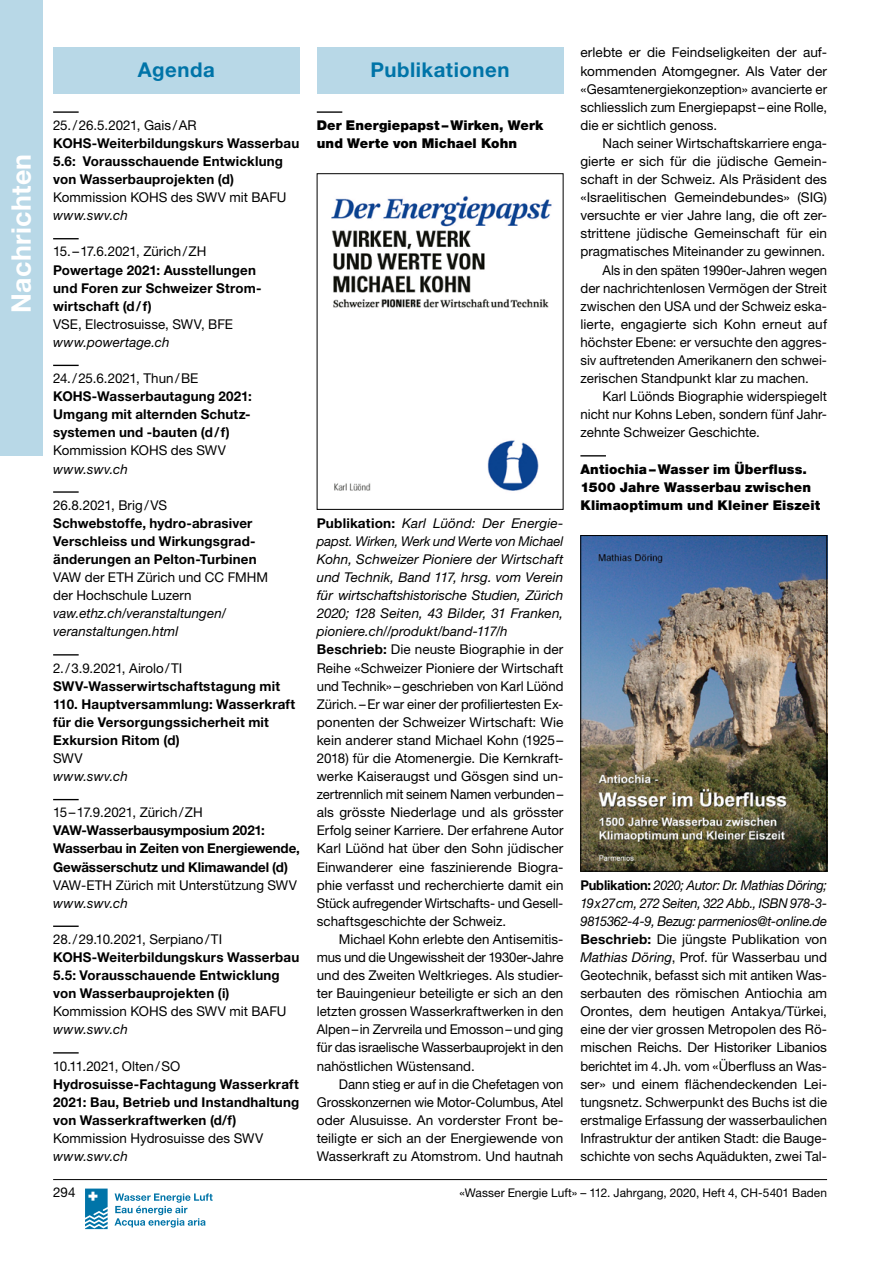
<style>
.page{position:relative;width:893px;height:1263px;background:#fff}
.page>*{position:absolute;margin:0;border:0;box-sizing:border-box;transform-origin:0 0}
.t1{font:700 27px "Helvetica Neue LT Pro";letter-spacing:.015em;color:#fff}
.Rubriktitel{font:700 20.4px "Helvetica Neue LT Pro";letter-spacing:.025em;color:#0074a8}
._9pt_Grundtext_Ez{font:13.5px/18.1px "Helvetica Neue LT Pro";color:#000;text-align:justify}
.Zwischentitel_Nachri{font:700 13.5px/18.1px "Helvetica Neue LT Pro";letter-spacing:.01em;color:#000}
._9pt_Grundtext{font:13.5px/18.1px "Helvetica Neue LT Pro";color:#000;text-align:justify}
._9pt_Grundtext-2{font:italic 13.5px/18.1px "Helvetica Neue LT Pro";letter-spacing:-.015em;color:#000;text-align:justify}
.Zwischentitel_Nachri-2{font:700 13.5px/18.1px "Helvetica Neue LT Pro";letter-spacing:-.01em;color:#000}
.Zwischentitel_Nachri-3{font:900 13.5px/18.1px "Helvetica Neue LT Pro";letter-spacing:.01em;color:#000}
._9pt_Grundtext-3{font:italic 13.5px/18.1px "Helvetica Neue LT Pro";letter-spacing:-.015em;color:#000;text-align:justify;scale:.96 1}
.t2{font:12px "Helvetica Neue LT Pro";letter-spacing:.005em;color:#000}
.s1{font-weight:400}
.s2{font-weight:400;font-style:italic}
.s3{font-weight:700;font-style:normal}
.s4{font-weight:700}
.s5{font-style:italic}
</style>
<div class="page">
<div style="left:0;top:0;width:43px;height:455px;background:#b8d8e7"></div>
<hr style="left:53px;top:1179px;width:774px;height:1px;background:#000">
<svg style="left:85px;top:1188px;width:23px;height:41px"></svg>
<svg style="left:114px;top:1193px;width:99px;height:34px"></svg>
<svg style="left:580px;top:455px;width:26px;height:1px"></svg>
<img style="left:582px;top:537px;width:243px;height:332px">
<div style="left:580px;top:535px;width:247px;height:336px;border:1px solid #000"></div>
<div style="left:317px;top:47px;width:246px;height:47px;background:#b8d8e7"></div>
<hr style="left:317px;top:111px;width:25px;height:2px;background:#000">
<img style="left:331px;top:196px;width:221px;height:295px">
<div style="left:317px;top:173px;width:246px;height:337px;border:1px solid #000"></div>
<div style="left:53px;top:47px;width:247px;height:47px;background:#b8d8e7"></div>
<hr style="left:53px;top:111px;width:26px;height:2px;background:#000">
<svg style="left:53px;top:238px;width:26px;height:1px"></svg>
<svg style="left:53px;top:365px;width:26px;height:1px"></svg>
<hr style="left:53px;top:491px;width:26px;height:2px;background:#000">
<svg style="left:53px;top:654px;width:26px;height:1px"></svg>
<svg style="left:53px;top:799px;width:26px;height:1px"></svg>
<hr style="left:53px;top:925px;width:26px;height:2px;background:#000">
<svg style="left:53px;top:1052px;width:26px;height:1px"></svg>
<h1 class="t1" style="left:5px;top:313px;width:161px;rotate:-90deg">Nachrichten</h1>
<p class="Rubriktitel" style="left:138px;top:57px;width:78px">Agenda</p>
<p class="Zwischentitel_Nachri" style="left:53px;top:116px;width:248px"><span class="s1">25./26.5.2021, Gais/AR<br></span>KOHS-Weiterbildungskurs Wasserbau<br>5.6: Vorausschauende Entwicklung von Wasserbauprojekten (d)<br><span class="s1">Kommission KOHS des SWV mit BAFU </span><span class="s2">www.swv.ch</span></p>
<p class="Zwischentitel_Nachri" style="left:53px;top:242px;width:208px"><span class="s1">15.–17.6.2021, Zürich/ZH<br></span>Powertage 2021: Ausstellungen und Foren zur Schweizer Strom&shy;wirtschaft (d/f)<br><span class="s1">VSE, Electrosuisse, SWV, BFE </span><span class="s2">www.powertage.ch</span></p>
<p class="Zwischentitel_Nachri" style="left:53px;top:369px;width:200px"><span class="s1">24./25.6.2021, Thun/BE<br></span>KOHS-Wasserbautagung 2021:<br>Umgang mit alternden Schutz&shy;systemen und -bauten (d/f)<br><span class="s1">Kommission KOHS des SWV </span><span class="s2">www.swv.ch</span></p>
<p class="Zwischentitel_Nachri" style="left:53px;top:495px;width:217px"><span class="s1">26.8.2021, Brig/VS<br></span>Schwebstoffe, hydro-abrasiver<br>Verschleiss und Wirkungsgrad&shy;änderungen an Pelton-Turbinen<br><span class="s1">VAW der ETH Zürich und CC FMHM der Hochschule Luzern </span><span class="s2">vaw.ethz.ch/veranstaltungen/ veranstaltungen.html</span></p>
<p class="Zwischentitel_Nachri" style="left:53px;top:658px;width:244px"><span class="s1">2./3.9.2021, Airolo/TI<br></span>SWV-Wasserwirtschaftstagung mit<br>110. Hauptversammlung: Wasserkraft für die Versorgungssicherheit mit<br>Exkursion Ritom (d)<br><span class="s1">SWV<br></span><span class="s2">www.swv.ch</span></p>
<p class="Zwischentitel_Nachri-2" style="left:53px;top:803px;width:248px"><span class="s1">15–17.9.2021, Zürich/ZH<br></span>VAW-Wasserbausymposium 2021:<br>Wasserbau in Zeiten von Energiewende,<br>Gewässerschutz und Klimawandel (d)<br><span class="s1">VAW-ETH Zürich mit Unterstützung SWV </span><span class="s2">www.swv.ch</span></p>
<p class="Zwischentitel_Nachri" style="left:53px;top:930px;width:248px"><span class="s1">28./29.10.2021, Serpiano/TI<br></span>KOHS-Weiterbildungskurs Wasserbau<br>5.5: Vorausschauende Entwicklung von Wasserbauprojekten (i)<br><span class="s1">Kommission KOHS des SWV mit BAFU </span><span class="s2">www.swv.ch</span></p>
<p class="Zwischentitel_Nachri" style="left:53px;top:1056px;width:248px"><span class="s1">10.11.2021, Olten/SO<br></span>Hydrosuisse-Fachtagung Wasserkraft<br>2021: Bau, Betrieb und Instandhaltung von Wasserkraftwerken (d/f)<br><span class="s1">Kommission Hydrosuisse des SWV </span><span class="s2">www.swv.ch</span></p>
<p class="Rubriktitel" style="left:371px;top:57px;width:141px">Publikationen</p>
<p class="Zwischentitel_Nachri-3" style="left:317px;top:116px;width:228px">Der Energiepapst –Wirken, Werk und Werte von Michael Kohn</p>
<p class="_9pt_Grundtext-2" style="left:317px;top:514px;width:248px"><span class="s3">Publikation:</span> Karl Lüönd: Der Energie&shy;papst. Wirken, Werk und Werte von Michael Kohn, Schweizer Pioniere der Wirtschaft und Technik, Band 117, hrsg. vom Verein für wirtschaftshistorische Studien, Zürich 2020; 128 Seiten, 43 Bilder, 31 Franken, pioniere.ch//produkt/band-117/h</p>
<p class="_9pt_Grundtext" style="left:317px;top:640px;width:248px"><span class="s4">Beschrieb:</span> Die neuste Biographie in der Reihe «Schweizer Pioniere der Wirtschaft und Technik» –geschrieben von Karl Lüönd Zürich. –Er war einer der profiliertesten Ex&shy;ponenten der Schweizer Wirtschaft: Wie kein anderer stand Michael Kohn (1925– 2018) für die Atomenergie. Die Kernkraft&shy;werke Kaiseraugst und Gösgen sind un&shy;zertrennlich mit seinem Namen verbunden– als grösste Niederlage und als grösster Erfolg seiner Karriere. Der erfahrene Autor Karl Lüönd hat über den Sohn jüdischer Einwanderer eine faszinierende Biogra&shy;phie verfasst und recherchierte damit ein Stück aufregender Wirtschafts- und Gesell&shy;schaftsgeschichte der Schweiz.</p>
<p class="_9pt_Grundtext_Ez" style="left:317px;top:930px;width:248px;text-indent:22px">Michael Kohn erlebte den Antisemitis&shy;mus und die Ungewissheit der 1930er-Jahre und des Zweiten Weltkrieges. Als studier&shy;ter Bauingenieur beteiligte er sich an den letzten grossen Wasserkraftwerken in den Alpen– in Zervreila und Emosson–und ging für das israelische Wasserbauprojekt in den nahöstlichen Wüstensand.</p>
<p class="_9pt_Grundtext_Ez" style="left:317px;top:1074px;width:248px;text-indent:22px">Dann stieg er auf in die Chefetagen von Grosskonzernen wie Motor-Columbus, Atel oder Alusuisse. An vorderster Front be&shy;teiligte er sich an der Energiewende von Wasserkraft zu Atomstrom. Und hautnah</p>
<p class="_9pt_Grundtext_Ez" style="left:580px;top:43px;width:248px">erlebte er die Feindseligkeiten der auf&shy;kommenden Atomgegner. Als Vater der «Gesamtenergiekonzeption» avancierte er schliesslich zum Energiepapst – eine Rolle, die er sichtlich genoss.</p>
<p class="_9pt_Grundtext_Ez" style="left:580px;top:134px;width:248px;text-indent:22px">Nach seiner Wirtschaftskarriere enga&shy;gierte er sich für die jüdische Gemein&shy;schaft in der Schweiz. Als Präsident des «Israelitischen Gemeindebundes» (SIG) versuchte er vier Jahre lang, die oft zer&shy;strittene jüdische Gemeinschaft für ein pragmatisches Miteinander zu gewinnen.</p>
<p class="_9pt_Grundtext_Ez" style="left:580px;top:260px;width:248px;text-indent:22px">Als in den späten 1990er-Jahren wegen der nachrichtenlosen Vermögen der Streit zwischen den USA und der Schweiz eska&shy;lierte, engagierte sich Kohn erneut auf höchster Ebene: er versuchte den aggres&shy;siv auftretenden Amerikanern den schwei&shy;zerischen Standpunkt klar zu machen.</p>
<p class="_9pt_Grundtext_Ez" style="left:580px;top:387px;width:248px;text-indent:22px">Karl Lüönds Biographie widerspiegelt nicht nur Kohns Leben, sondern fünf Jahr&shy;zehnte Schweizer Geschichte.</p>
<p class="Zwischentitel_Nachri-3" style="left:580px;top:459px;width:241px">Antiochia –Wasser im Überfluss.<br>1500 Jahre Wasserbau zwischen<br>Klimaoptimum und Kleiner Eiszeit</p>
<p class="_9pt_Grundtext-3" style="left:580px;top:875px;width:258px"><span class="s3">Publikation:</span> 2020; Autor: Dr. Mathias Döring; 19x27cm, 272 Seiten, 322 Abb., ISBN 978-3- 9815362-4-9, Bezug: parmenios@t-online.de</p>
<p class="_9pt_Grundtext" style="left:580px;top:930px;width:248px"><span class="s4">Beschrieb:</span> Die jüngste Publikation von <span class="s5">Mathias Döring</span>, Prof. für Wasserbau und Geotechnik, befasst sich mit antiken Was&shy;serbauten des römischen Antiochia am Orontes, dem heutigen Antakya/Türkei, eine der vier grossen Metropolen des Rö&shy;mischen Reichs. Der Historiker Libanios berichtet im 4.Jh. vom «Überfluss an Was&shy;ser» und einem flächendeckenden Lei&shy;tungsnetz. Schwerpunkt des Buchs ist die erstmalige Erfassung der wasserbaulichen Infrastruktur der antiken Stadt: die Bauge&shy;schichte von sechs Aquädukten, zwei Tal-</p>
<p class="_9pt_Grundtext" style="left:53px;top:1183px;width:24px">294</p>
<p class="t2" style="left:460px;top:1185px;width:369px">«Wasser Energie Luft» – 112. Jahrgang, 2020, Heft 4, CH-5401 Baden</p>
</div>
